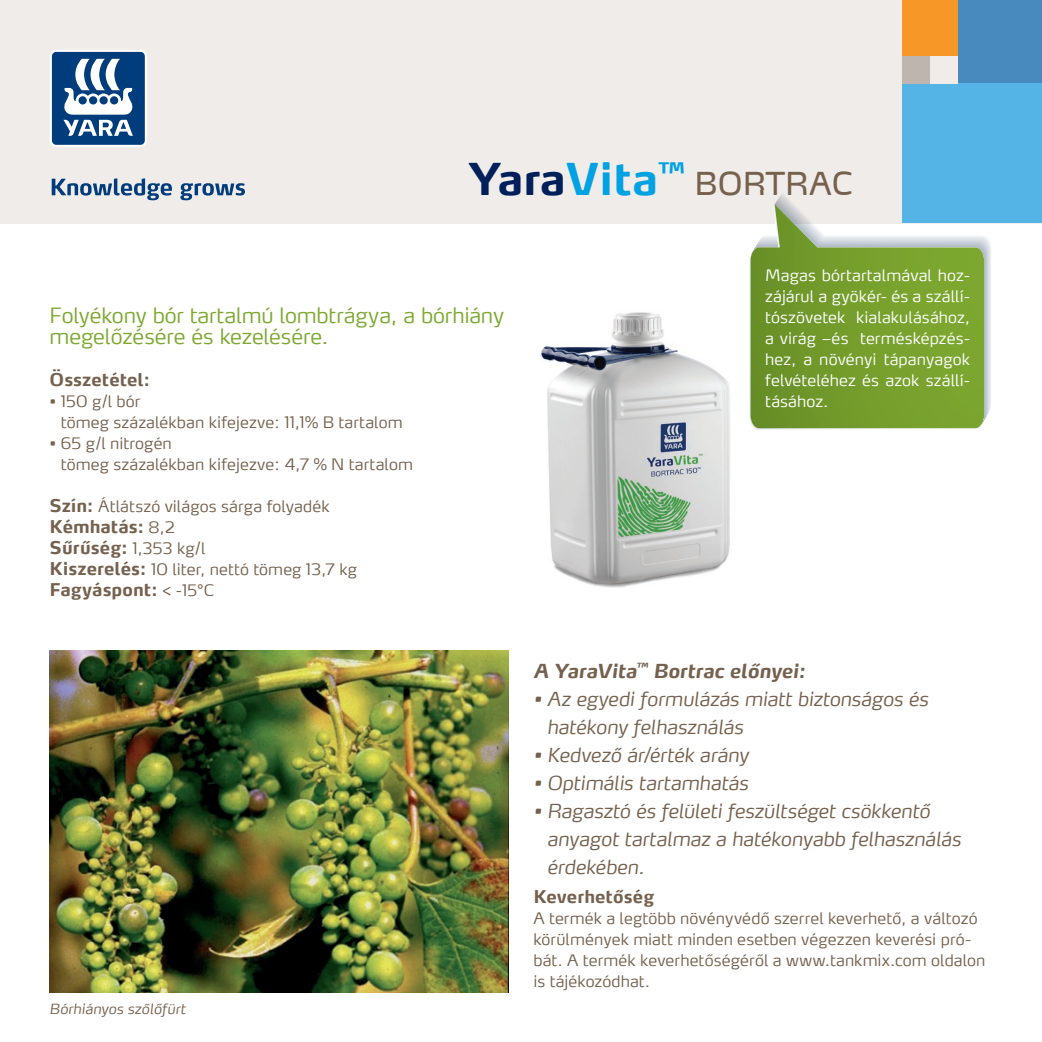
<style>
.page{position:relative;width:1042px;height:1042px;background:#fff}
.page>*{position:absolute;margin:0;border:0;box-sizing:border-box;transform-origin:0 0}
.t1{font:700 43.75px "Max CELF";color:#00205b}
.t2{font:31.5px "Max CELF";color:#75614d}
.t3{font:300 21px/21px "Max CELF";letter-spacing:-.01em;color:#7da830}
.t4{font:italic 300 19.25px/28px "Max CELF";letter-spacing:-.005em;color:#75614d}
.t5{font:italic 700 19.25px "Max CELF";letter-spacing:-.005em;color:#75614d}
.t6{font:700 17.5px "Max CELF";color:#75614d}
.t7{font:300 15.75px/21px "Max CELF";letter-spacing:.005em;color:#75614d}
.t8{font:300 15.75px/21px "Max CELF";letter-spacing:.005em;color:#fff;text-align:justify}
.t9{font:italic 300 14px "Max CELF";letter-spacing:.01em;color:#75614d}
.s1{color:#00a2e4}
.s2{font-weight:700;font-size:17.5px}
.s3{font-weight:300;font-size:15.75px}
</style>
<div class="page">
<div style="left:0;top:0;width:1042px;height:223px;background:#f0ece9"></div>
<svg style="left:52px;top:178px;width:193px;height:22px"></svg>
<svg style="left:50px;top:50px;width:97px;height:97px;background:#5980aa"></svg>
<div style="left:958px;top:0;width:84px;height:84px;background:#488abd"></div>
<div style="left:902px;top:84px;width:140px;height:139px;background:#54b4e5"></div>
<div style="left:902px;top:0;width:56px;height:56px;background:#f79727"></div>
<div style="left:902px;top:56px;width:28px;height:28px;background:#beb5af"></div>
<img style="left:541px;top:312px;width:189px;height:276px">
<img style="left:50px;top:650px;width:458px;height:342px">
<svg style="left:750px;top:204px;width:234px;height:224px;background:#87ab53"></svg>
<h1 class="t1" style="left:469px;top:152px;width:217px">Yara<span class="s1">Vita</span><sup>™</sup></h1>
<h2 class="t2" style="left:694px;top:165px;width:160px">BORTRAC</h2>
<h3 class="t3" style="left:50px;top:304px;width:456px">Folyékony bór tartalmú lombtrágya, a bórhiány megelőzésére és kezelésére.</h3>
<p class="t6" style="left:50px;top:369px;width:102px">Összetétel:</p>
<p class="t7" style="left:61px;top:391px;width:343px;text-indent:-11px">• 150 g/l bór<br>tömeg százalékban kifejezve: 11,1% B tartalom</p>
<p class="t7" style="left:61px;top:432px;width:354px;text-indent:-11px">• 65 g/l nitrogén<br>tömeg százalékban kifejezve: 4,7 % N tartalom</p>
<p class="t7" style="left:50px;top:496px;width:281px"><span class="s2">Szín:</span> Átlátszó világos sárga folyadék</p>
<p class="t6" style="left:50px;top:516px;width:127px">Kémhatás: <span class="s3">8,2</span></p>
<p class="t7" style="left:50px;top:538px;width:309px"><span class="s2">Sűrűség:</span> 1,353 kg/l<br><span class="s2">Kiszerelés:</span> 10 liter, nettó tömeg 13,7 kg</p>
<p class="t6" style="left:50px;top:579px;width:166px">Fagyáspont: <span class="s3">&lt; -15°C</span></p>
<p class="t9" style="left:50px;top:1000px;width:138px">Bórhiányos szőlőfürt</p>
<p class="t8" style="left:765px;top:265px;width:206px">Magas bórtartalmával hoz&shy;zájárul a gyökér- és a szállí&shy;tószövetek kialakulásához, a virág –és termésképzés&shy;hez, a növényi tápanyagok felvételéhez és azok szállí&shy;tásához.</p>
<p class="t5" style="left:533px;top:659px;width:274px">A YaraVita<sup>™</sup> Bortrac előnyei:</p>
<p class="t4" style="left:547px;top:684px;width:383px;text-indent:-14px">• Az egyedi formulázás miatt biztonságos és hatékony felhasználás</p>
<p class="t4" style="left:533px;top:740px;width:217px">• Kedvező ár/érték arány</p>
<p class="t4" style="left:533px;top:768px;width:216px">• Optimális tartamhatás</p>
<p class="t4" style="left:547px;top:796px;width:415px;text-indent:-14px">• Ragasztó és felületi feszültséget csökkentő anyagot tartalmaz a hatékonyabb felhasználás érdekében.</p>
<p class="t6" style="left:533px;top:886px;width:122px">Keverhetőség</p>
<p class="t7" style="left:533px;top:907px;width:453px">A termék a legtöbb növényvédő szerrel keverhető, a változó körülmények miatt minden esetben végezzen keverési pró&shy;bát. A termék keverhetőségéről a www.tankmix.com oldalon is tájékozódhat.</p>
</div>
